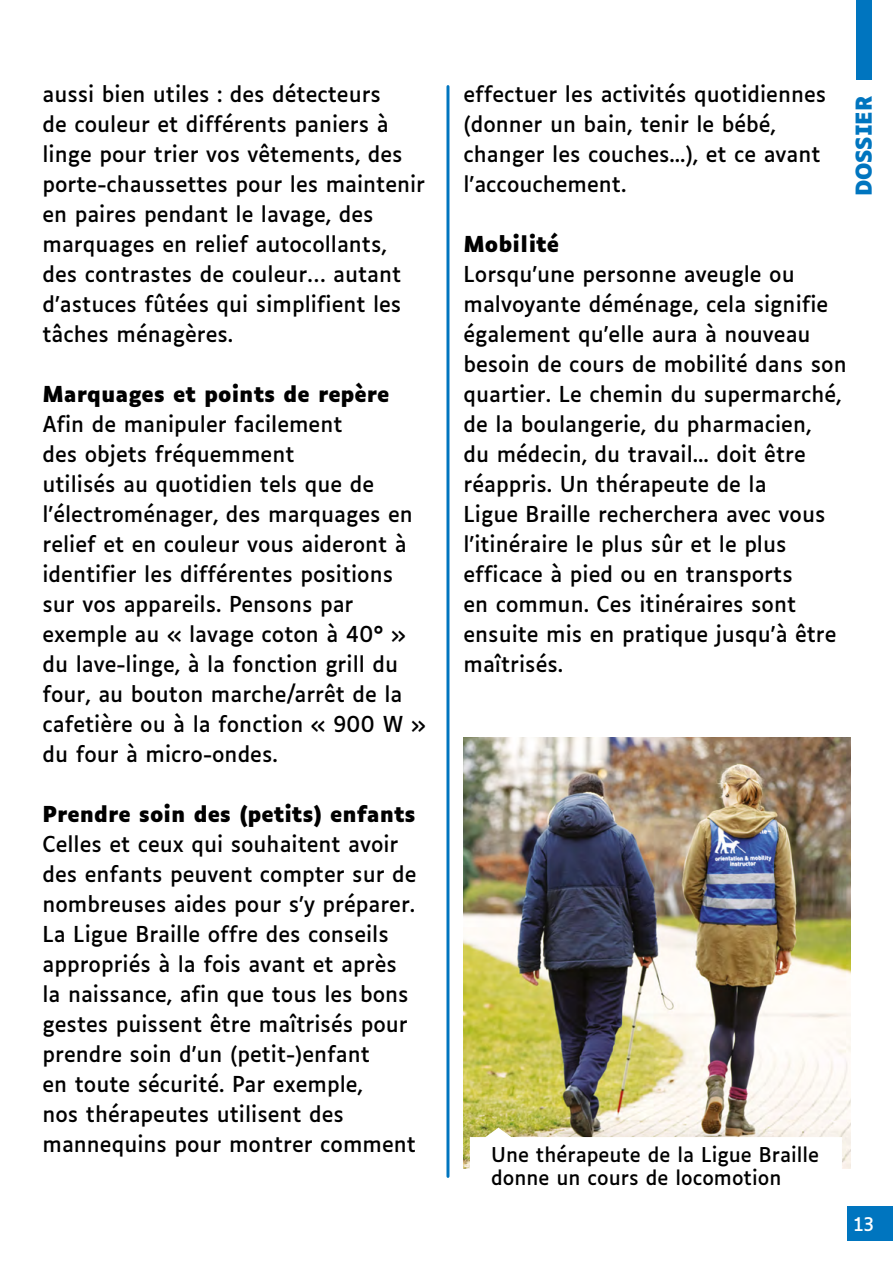
<style>
.page{position:relative;width:893px;height:1263px;background:#fff}
.page>*{position:absolute;margin:0;border:0;box-sizing:border-box;transform-origin:0 0}
.t1{font:21px/30px "Luciole";color:#000}
.t2{font:700 21px "Luciole";color:#000}
.t3{font:700 21px "Luciole";color:#0075bf}
.t4{font:19.5px/23.4px "Luciole";color:#000}
.t5{font:18px "Luciole";color:#fff}
</style>
<div class="page">
<hr style="left:446px;top:87px;width:3px;height:1089px;background:#0075bf">
<div style="left:856px;top:0;width:16px;height:80px;background:#0075bf"></div>
<div style="left:847px;top:1207px;width:46px;height:34px;background:#0075bf"></div>
<img style="left:463px;top:737px;width:387px;height:431px">
<svg style="left:470px;top:1127px;width:372px;height:41px"></svg>
<p class="t1" style="left:43px;top:77px;width:340px">aussi bien utiles : des détecteurs</p>
<p class="t1" style="left:43px;top:107px;width:348px">de couleur et différents paniers à</p>
<p class="t1" style="left:43px;top:137px;width:384px">linge pour trier vos vêtements, des porte-chaussettes pour les maintenir en paires pendant le lavage, des marquages en relief autocollants, des contrastes de couleur… autant</p>
<p class="t1" style="left:43px;top:287px;width:360px">d’astuces fûtées qui simplifient les</p>
<p class="t1" style="left:43px;top:317px;width:192px">tâches ménagères.</p>
<p class="t2" style="left:43px;top:382px;width:348px">Marquages et points de repère</p>
<p class="t1" style="left:43px;top:407px;width:301px">Afin de manipuler facilement</p>
<p class="t1" style="left:43px;top:437px;width:372px">des objets fréquemment<br>utilisés au quotidien tels que de l’électroménager, des marquages en relief et en couleur vous aideront à</p>
<p class="t1" style="left:43px;top:557px;width:352px">identifier les différentes positions</p>
<p class="t1" style="left:43px;top:587px;width:385px">sur vos appareils. Pensons par exemple au « lavage coton à 40° » du lave-linge, à la fonction grill du four, au bouton marche/arrêt de la cafetière ou à la fonction « 900 W » du four à micro-ondes.</p>
<p class="t2" style="left:43px;top:802px;width:375px">Prendre soin des (petits) enfants</p>
<p class="t1" style="left:43px;top:827px;width:375px">Celles et ceux qui souhaitent avoir des enfants peuvent compter sur de nombreuses aides pour s’y préparer.</p>
<p class="t1" style="left:43px;top:917px;width:348px">La Ligue Braille offre des conseils</p>
<p class="t1" style="left:43px;top:947px;width:356px">appropriés à la fois avant et après</p>
<p class="t1" style="left:43px;top:977px;width:368px">la naissance, afin que tous les bons</p>
<p class="t1" style="left:43px;top:1007px;width:375px">gestes puissent être maîtrisés pour prendre soin d’un (petit-)enfant<br>en toute sécurité. Par exemple,<br>nos thérapeutes utilisent des mannequins pour montrer comment</p>
<p class="t1" style="left:463px;top:77px;width:364px">effectuer les activités quotidiennes</p>
<p class="t1" style="left:463px;top:107px;width:358px">(donner un bain, tenir le bébé, changer les couches...), et ce avant l’accouchement.</p>
<p class="t3" style="left:852px;top:196px;width:102px;rotate:-90deg">DOSSIER</p>
<p class="t2" style="left:463px;top:232px;width:97px">Mobilité</p>
<p class="t1" style="left:463px;top:257px;width:333px">Lorsqu’une personne aveugle ou</p>
<p class="t1" style="left:463px;top:287px;width:366px">malvoyante déménage, cela signifie</p>
<p class="t1" style="left:463px;top:317px;width:385px">également qu’elle aura à nouveau besoin de cours de mobilité dans son quartier. Le chemin du supermarché, de la boulangerie, du pharmacien,<br>du médecin, du travail... doit être réappris. Un thérapeute de la<br>Ligue Braille recherchera avec vous l’itinéraire le plus sûr et le plus</p>
<p class="t1" style="left:463px;top:557px;width:331px">efficace à pied ou en transports</p>
<p class="t1" style="left:463px;top:587px;width:375px">en commun. Ces itinéraires sont ensuite mis en pratique jusqu’à être maîtrisés.</p>
<p class="t4" style="left:491px;top:1141px;width:329px">Une thérapeute de la Ligue Braille donne un cours de locomotion</p>
<p class="t5" style="left:854px;top:1207px;width:21px">13</p>
</div>
